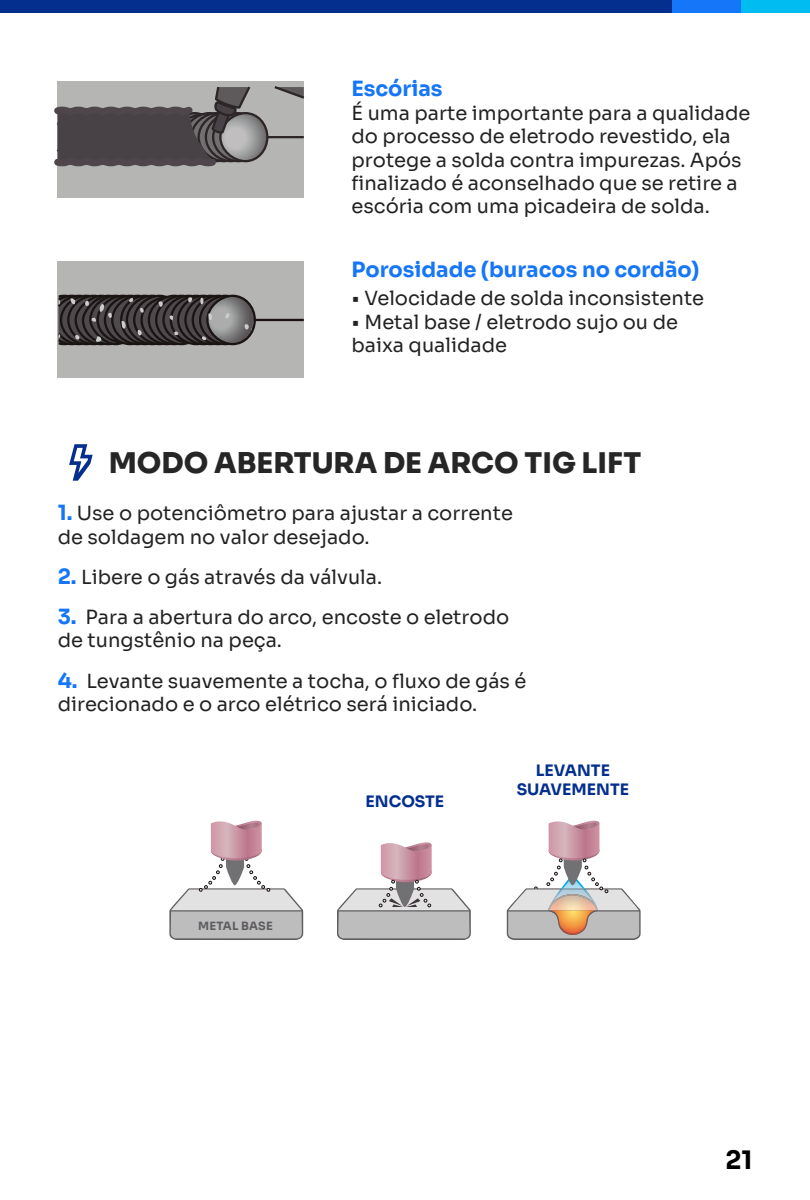
<style>
.page{position:relative;width:810px;height:1200px;background:#fff}
.page>*{position:absolute;margin:0;border:0;box-sizing:border-box;transform-origin:0 0}
.t1{font:800 28.5px "Sora";color:#272626}
.t2{font:700 25.42px "Sora";color:#000}
.t3{font:700 21px "Sora";color:#1576f9}
.t4{font:19.5px/23.4px "Sora";color:#212221}
.t5{font:700 15.75px/18.9px "Sora";color:#042f8e;text-align:center}
.t6{font:700 11.4px "Sora";letter-spacing:.02em;color:#605d60}
.s1{font-weight:700;font-size:21px;color:#1576f9}
</style>
<div class="page">
<div style="left:0;top:0;width:672px;height:13px;background:#042f8e"></div>
<div style="left:672px;top:0;width:69px;height:13px;background:#1576f9"></div>
<div style="left:741px;top:0;width:69px;height:13px;background:#00bcf0"></div>
<div style="left:58px;top:81px;width:246px;height:117px;background:#b5b5b4"></div>
<svg style="left:54px;top:84px;width:251px;height:86px"></svg>
<div style="left:58px;top:262px;width:246px;height:116px;background:#b5b5b4"></div>
<hr style="left:60px;top:319px;width:244px;height:2px;background:#1a1413">
<svg style="left:57px;top:294px;width:200px;height:52px"></svg>
<svg style="left:69px;top:444px;width:24px;height:37px"></svg>
<svg style="left:337px;top:842px;width:134px;height:98px"></svg>
<svg style="left:507px;top:821px;width:134px;height:119px"></svg>
<svg style="left:169px;top:821px;width:134px;height:119px"></svg>
<p class="t3" style="left:352px;top:72px;width:93px">Escórias</p>
<p class="t4" style="left:352px;top:99px;width:401px">É uma parte importante para a qualidade do processo de eletrodo revestido, ela protege a solda contra impurezas. Após finalizado é aconselhado que se retire a escória com uma picadeira de solda.</p>
<p class="t3" style="left:352px;top:252px;width:349px">Porosidade (buracos no cordão)</p>
<p class="t4" style="left:352px;top:285px;width:354px">• Velocidade de solda inconsistente</p>
<p class="t4" style="left:352px;top:308px;width:328px">• Metal base / eletrodo sujo ou de baixa qualidade</p>
<h1 class="t1" style="left:109px;top:440px;width:534px">MODO ABERTURA DE ARCO TIG LIFT</h1>
<p class="t4" style="left:58px;top:500px;width:457px"><span class="s1">1.</span> Use o potenciômetro para ajustar a corrente de soldagem no valor desejado.</p>
<p class="t4" style="left:58px;top:564px;width:326px"><span class="s1">2.</span> Libere o gás através da válvula.</p>
<p class="t4" style="left:58px;top:604px;width:453px"><span class="s1">3.</span> Para a abertura do arco, encoste o eletrodo de tungstênio na peça.</p>
<p class="t4" style="left:58px;top:667px;width:470px"><span class="s1">4.</span> Levante suavemente a tocha, o fluxo de gás é direcionado e o arco elétrico será iniciado.</p>
<p class="t6" style="left:198px;top:917px;width:76px">METAL BASE</p>
<p class="t5" style="left:366px;top:790px;width:80px">ENCOSTE</p>
<p class="t5" style="left:517px;top:760px;width:114px">LEVANTE<br>SUAVEMENTE</p>
<h2 class="t2" style="left:725px;top:1139px;width:28px">21</h2>
</div>
